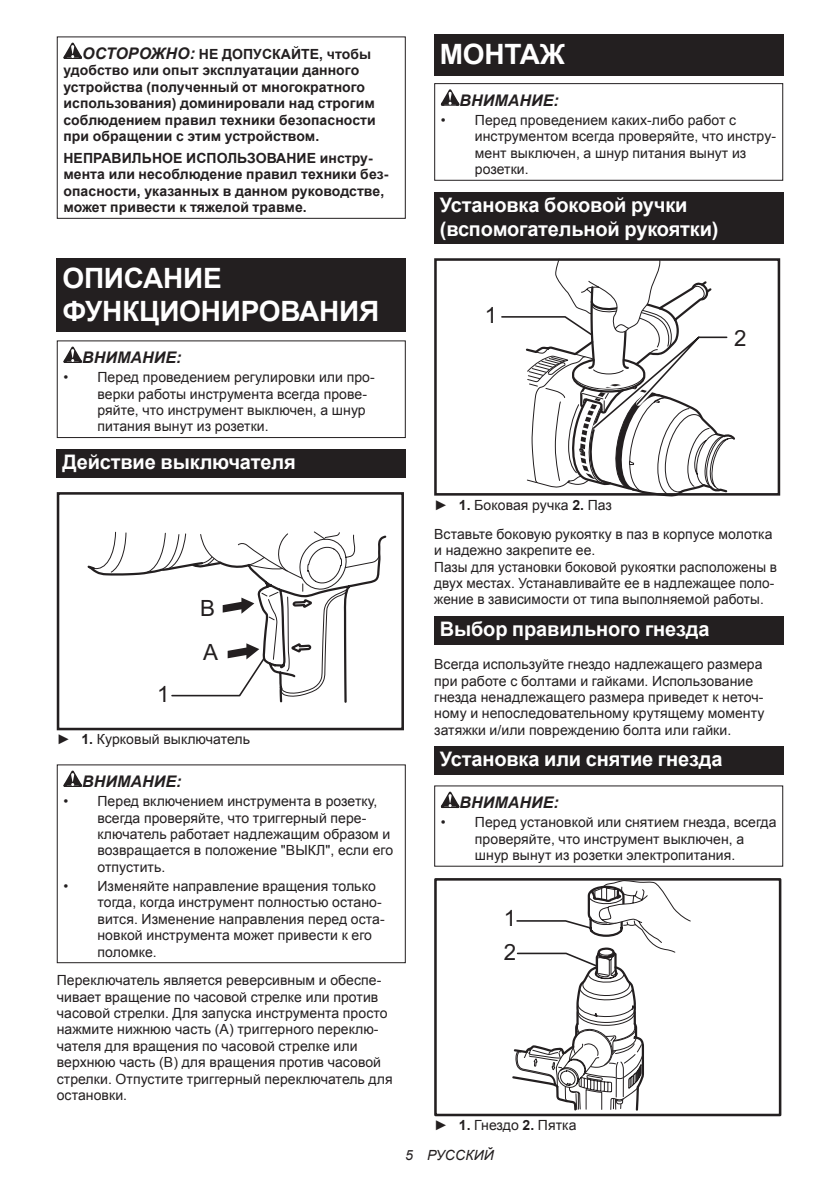
<style>
.page{position:relative;width:840px;height:1191px;background:#fff}
.page>*{position:absolute;margin:0;border:0;box-sizing:border-box;transform-origin:0 0}
.t1{font:700 28px/32.8px "Arial";letter-spacing:-.01em;color:#fff}
.t2{font:22.4px/44.8px "Arial";color:#231f20}
.t3{font:22.2px "Arial";color:#231f20}
.t4{font:700 20px/23.4px "Arial";letter-spacing:-.01em;color:#fff}
.t5{font:italic 700 16px "Arial";letter-spacing:.005em;color:#231f20}
.t6{font:14px/16.4px "Arial";letter-spacing:.005em;color:#231f20}
.t7{font:700 14px/16.4px "Arial";letter-spacing:.005em;color:#231f20}
.t8{font:italic 14px "Arial";letter-spacing:.005em;color:#231f20}
.s1{font-style:italic;font-size:16px}
.s2{font-weight:700}
</style>
<div class="page">
<svg style="left:63px;top:43px;width:19px;height:16px"></svg>
<div style="left:57px;top:36px;width:348px;height:183px;border:1px solid #231f20"></div>
<div style="left:57px;top:258px;width:348px;height:74px;background:#231f20"></div>
<svg style="left:63px;top:346px;width:19px;height:17px"></svg>
<div style="left:57px;top:340px;width:348px;height:98px;border:1px solid #231f20"></div>
<div style="left:57px;top:449px;width:348px;height:29px;background:#231f20"></div>
<svg style="left:87px;top:531px;width:300px;height:172px"></svg>
<div style="left:57px;top:492px;width:347px;height:238px;border:3px solid #231f20"></div>
<svg style="left:63px;top:770px;width:19px;height:17px"></svg>
<div style="left:57px;top:764px;width:348px;height:199px;border:1px solid #231f20"></div>
<div style="left:434px;top:34px;width:348px;height:41px;background:#231f20"></div>
<svg style="left:440px;top:89px;width:19px;height:17px"></svg>
<div style="left:434px;top:83px;width:348px;height:98px;border:1px solid #231f20"></div>
<div style="left:434px;top:192px;width:348px;height:52px;background:#231f20"></div>
<svg style="left:500px;top:262px;width:259px;height:234px"></svg>
<div style="left:434px;top:258px;width:345px;height:237px;border:3px solid #231f20"></div>
<div style="left:434px;top:616px;width:348px;height:28px;background:#231f20"></div>
<div style="left:434px;top:746px;width:348px;height:28px;background:#231f20"></div>
<svg style="left:440px;top:791px;width:19px;height:17px"></svg>
<div style="left:434px;top:878px;width:347px;height:238px;border:3px solid #231f20"></div>
<svg style="left:510px;top:879px;width:181px;height:232px"></svg>
<p class="t7" style="left:63px;top:46px;width:314px;text-indent:19px"><span class="s1">ОСТОРОЖНО:</span> НЕ ДОПУСКАЙТЕ, чтобы удобство или опыт эксплуатации данного устройства (полученный от многократного использования) доминировали над строгим соблюдением правил техники безопасности при обращении с этим устройством.</p>
<p class="t7" style="left:63px;top:150px;width:326px">НЕПРАВИЛЬНОЕ ИСПОЛЬЗОВАНИЕ инстру&shy;мента или несоблюдение правил техники без&shy;опасности, указанных в данном руководстве, может привести к тяжелой травме.</p>
<h1 class="t1" style="left:62px;top:263px;width:318px">ОПИСАНИЕ<br>ФУНКЦИОНИРОВАНИЯ</h1>
<p class="t5" style="left:82px;top:347px;width:101px">ВНИМАНИЕ:</p>
<p class="t6" style="left:97px;top:369px;width:278px;text-indent:-34px">• Перед проведением регулировки или про&shy;верки работы инструмента всегда прове&shy;ряйте, что инструмент выключен, а шнур питания вынут из розетки.</p>
<h3 class="t4" style="left:62px;top:451px;width:235px">Действие выключателя</h3>
<h2 class="t2" style="left:200px;top:585px;width:20px">B<br>A</h2>
<h2 class="t2" style="left:157px;top:672px;width:14px">1</h2>
<p class="t6" style="left:57px;top:731px;width:195px">► <span class="s2">1.</span> Курковый выключатель</p>
<p class="t5" style="left:82px;top:770px;width:101px">ВНИМАНИЕ:</p>
<p class="t6" style="left:97px;top:793px;width:297px;text-indent:-34px">• Перед включением инструмента в розетку, всегда проверяйте, что триггерный пере&shy;ключатель работает надлежащим образом и возвращается в положение "ВЫКЛ", если его отпустить.</p>
<p class="t6" style="left:97px;top:878px;width:289px;text-indent:-34px">• Изменяйте направление вращения только тогда, когда инструмент полностью остано&shy;вится. Изменение направления перед оста&shy;новкой инструмента может привести к его поломке.</p>
<p class="t6" style="left:57px;top:972px;width:337px">Переключатель является реверсивным и обеспе&shy;чивает вращение по часовой стрелке или против часовой стрелки. Для запуска инструмента просто нажмите нижнюю часть (А) триггерного переклю&shy;чателя для вращения по часовой стрелке или верхнюю часть (В) для вращения против часовой стрелки. Отпустите триггерный переключатель для остановки.</p>
<h1 class="t1" style="left:439px;top:38px;width:127px">МОНТАЖ</h1>
<p class="t5" style="left:459px;top:89px;width:101px">ВНИМАНИЕ:</p>
<p class="t6" style="left:474px;top:112px;width:302px;text-indent:-34px">• Перед проведением каких-либо работ с инструментом всегда проверяйте, что инстру&shy;мент выключен, а шнур питания вынут из розетки.</p>
<h3 class="t4" style="left:439px;top:194px;width:280px">Установка боковой ручки (вспомогательной рукоятки)</h3>
<h3 class="t3" style="left:484px;top:301px;width:14px">1</h3>
<h3 class="t3" style="left:733px;top:324px;width:14px">2</h3>
<p class="t6" style="left:434px;top:491px;width:339px;line-height:28.8px">► <span class="s2">1.</span> Боковая ручка <span class="s2">2.</span> Паз<br>Вставьте боковую рукоятку в паз в корпусе молотка</p>
<p class="t6" style="left:434px;top:542px;width:344px">и надежно закрепите ее.<br>Пазы для установки боковой рукоятки расположены в двух местах. Устанавливайте ее в надлежащее поло&shy;жение в зависимости от типа выполняемой работы.</p>
<h3 class="t4" style="left:439px;top:617px;width:271px">Выбор правильного гнезда</h3>
<p class="t6" style="left:434px;top:656px;width:331px">Всегда используйте гнездо надлежащего размера при работе с болтами и гайками. Использование гнезда ненадлежащего размера приведет к неточ&shy;ному и непоследовательному крутящему моменту затяжки и/или повреждению болта или гайки.</p>
<h3 class="t4" style="left:439px;top:748px;width:284px">Установка или снятие гнезда</h3>
<p class="t5" style="left:459px;top:791px;width:101px">ВНИМАНИЕ:</p>
<p class="t6" style="left:440px;top:814px;width:337px;text-align:center">• Перед установкой или снятием гнезда, всегда проверяйте, что инструмент выключен, а<br>шнур вынут из розетки электропитания.</p>
<h2 class="t2" style="left:503px;top:901px;width:14px;line-height:33.6px">1<br>2</h2>
<p class="t6" style="left:434px;top:1116px;width:144px">► <span class="s2">1.</span> Гнездо <span class="s2">2.</span> Пятка</p>
<p class="t8" style="left:405px;top:1146px;width:90px">5 РУССКИЙ</p>
</div>
